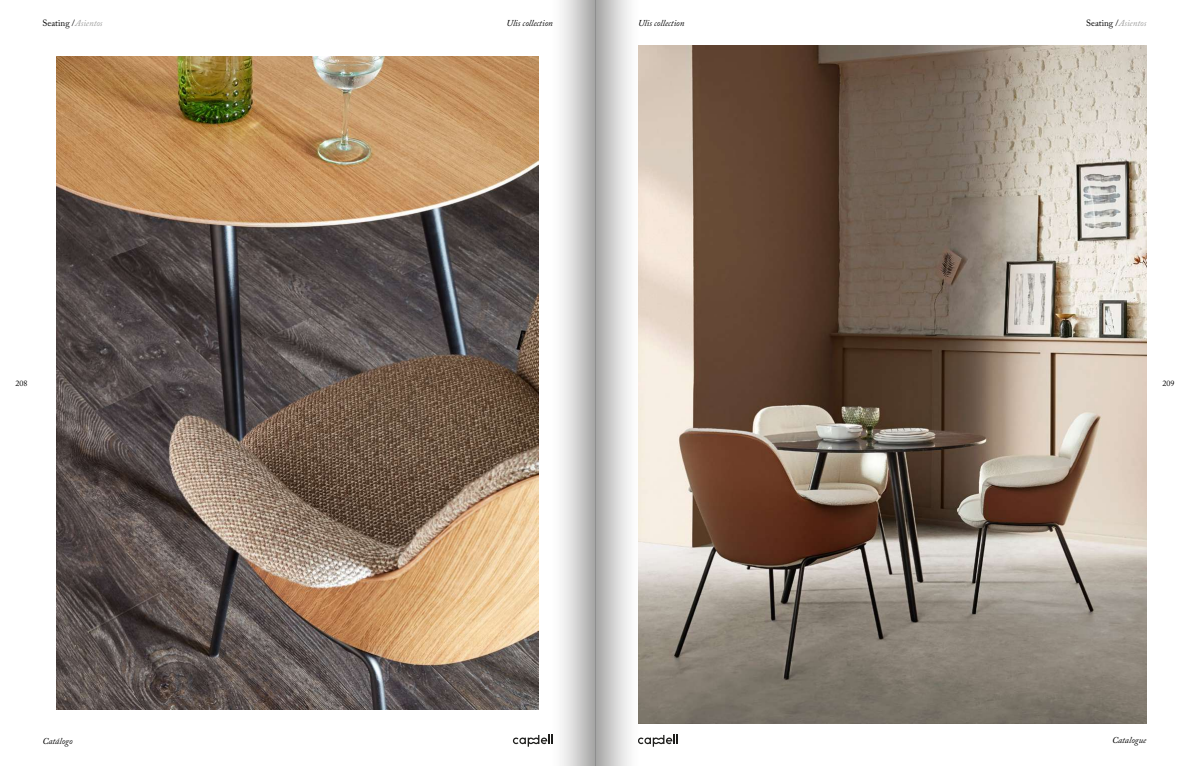
<style>
.page{position:relative;width:1191px;height:766px;background:#fff}
.page>*{position:absolute;margin:0;border:0;box-sizing:border-box;transform-origin:0 0}
.t1{font:italic 9px "Adobe Caslon Pro";color:#000}
.t2{font:9px "Adobe Caslon Pro";color:#000}
.t3{font:8px "Adobe Caslon Pro";color:#000}
.s1{font-style:italic;color:#9d9d9c}
</style>
<div class="page">
<img style="left:562px;top:0;width:67px;height:765px">
<svg style="left:513px;top:734px;width:40px;height:12px"></svg>
<svg style="left:638px;top:734px;width:40px;height:12px"></svg>
<img style="left:57px;top:57px;width:482px;height:652px">
<img style="left:638px;top:45px;width:508px;height:678px">
<p class="t2" style="left:43px;top:17px;width:62px">Seating /<span class="s1">Asientos</span></p>
<p class="t2" style="left:1086px;top:17px;width:62px">Seating /<span class="s1">Asientos</span></p>
<p class="t1" style="left:506px;top:17px;width:48px">Ulis collection</p>
<p class="t1" style="left:638px;top:17px;width:48px">Ulis collection</p>
<p class="t3" style="left:16px;top:378px;width:13px">208</p>
<p class="t3" style="left:1162px;top:378px;width:13px">209</p>
<p class="t1" style="left:43px;top:735px;width:32px">Catálogo</p>
<p class="t1" style="left:1112px;top:734px;width:36px">Catalogue</p>
</div>
